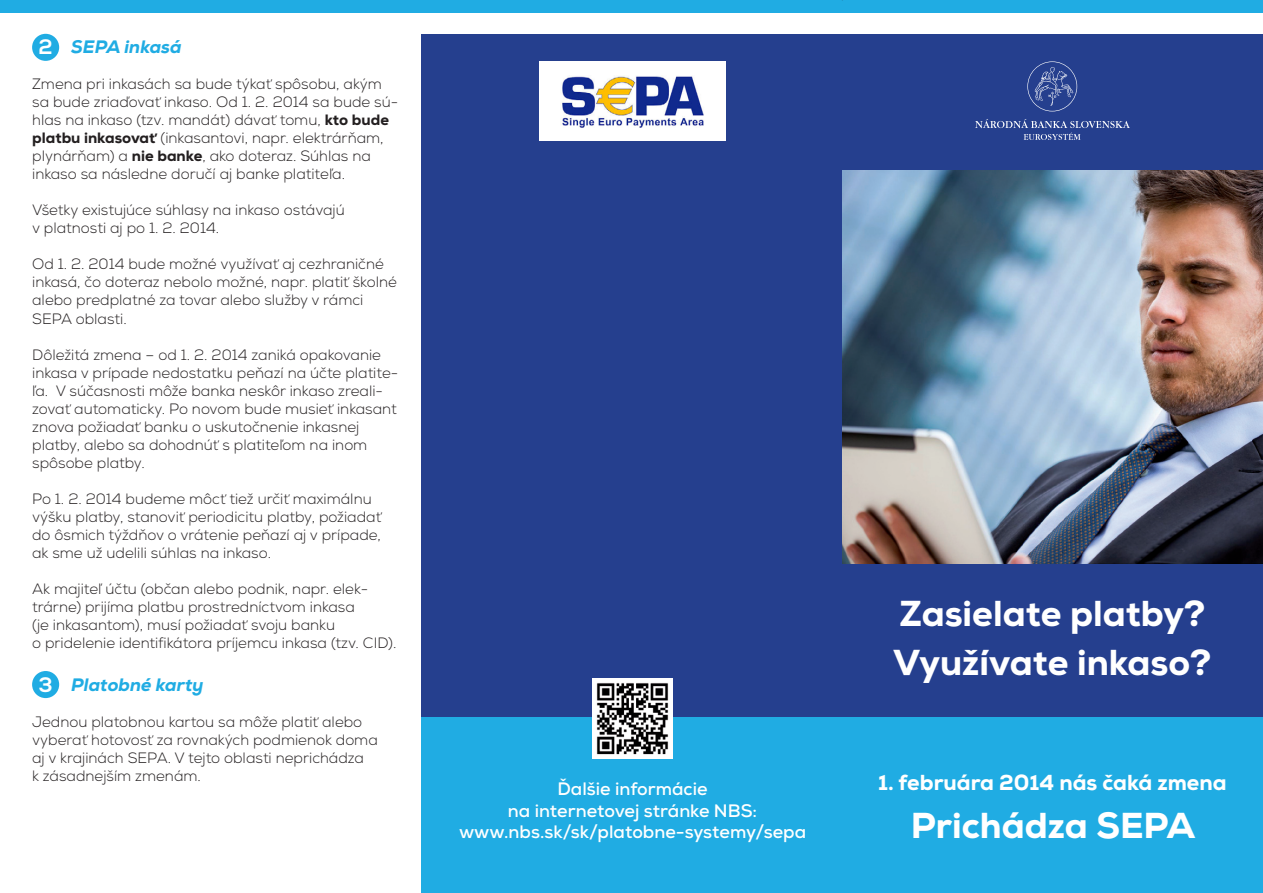
<style>
.page{position:relative;width:1263px;height:893px;background:#fff}
.page>*{position:absolute;margin:0;border:0;box-sizing:border-box;transform-origin:0 0}
.t1{font:800 36px/49.5px "Nexa";color:#fff}
.t2{font:800 21.75px "Nexa";color:#fff}
.t3{font:800 20.85px "Nexa";color:#fff}
.t4{font:700 18px/21.6px "Nexa";color:#fff;text-align:center}
.t5{font:italic 800 18px "Nexa";color:#20ace3}
.t6{font:300 15px/18px "Nexa";color:#231f20}
.s1{font-weight:800}
</style>
<div class="page">
<div style="left:32px;top:34px;width:27px;height:27px;background:#20ace3;border-radius:50%"></div>
<div style="left:32px;top:671px;width:27px;height:27px;background:#20ace3;border-radius:50%"></div>
<div style="left:421px;top:34px;width:842px;height:713px;background:#253f8e"></div>
<div style="left:421px;top:718px;width:842px;height:175px;background:#20ace3"></div>
<div style="left:0;top:0;width:1263px;height:13px;background:#20ace3"></div>
<img style="left:592px;top:678px;width:80px;height:80px">
<img style="left:842px;top:171px;width:421px;height:392px">
<svg style="left:975px;top:119px;width:155px;height:21px"></svg>
<svg style="left:1027px;top:61px;width:50px;height:50px"></svg>
<div style="left:539px;top:61px;width:187px;height:79px;background:#fff"></div>
<img style="left:561px;top:75px;width:143px;height:53px">
<p class="t3" style="left:39px;top:34px;width:16px">2</p>
<p class="t5" style="left:71px;top:36px;width:112px">SEPA inkasá</p>
<p class="t6" style="left:32px;top:76px;width:368px">Zmena pri inkasách sa bude týkať spôsobu, akým sa bude zriaďovať inkaso. Od 1. 2. 2014 sa bude sú&shy;hlas na inkaso (tzv. mandát) dávať tomu, <span class="s1">kto bude platbu inkasovať</span> (inkasantovi, napr. elektrárňam, plynárňam) a <span class="s1">nie banke</span>, ako doteraz. Súhlas na inkaso sa následne doručí aj banke platiteľa.</p>
<p class="t6" style="left:32px;top:202px;width:314px">Všetky existujúce súhlasy na inkaso ostávajú v platnosti aj po 1. 2. 2014.</p>
<p class="t6" style="left:32px;top:256px;width:366px">Od 1. 2. 2014 bude možné využívať aj cezhraničné inkasá, čo doteraz nebolo možné, napr. platiť školné alebo predplatné za tovar alebo služby v rámci SEPA oblasti.</p>
<p class="t6" style="left:32px;top:346px;width:368px">Dôležitá zmena – od 1. 2. 2014 zaniká opakovanie inkasa v prípade nedostatku peňazí na účte platite&shy;ľa. V súčasnosti môže banka neskôr inkaso zreali&shy;zovať automaticky. Po novom bude musieť inkasant znova požiadať banku o uskutočnenie inkasnej platby, alebo sa dohodnúť s platiteľom na inom spôsobe platby.</p>
<p class="t6" style="left:32px;top:490px;width:351px">Po 1. 2. 2014 budeme môcť tiež určiť maximálnu výšku platby, stanoviť periodicitu platby, požiadať do ôsmich týždňov o vrátenie peňazí aj v prípade, ak sme už udelili súhlas na inkaso.</p>
<p class="t6" style="left:32px;top:580px;width:366px">Ak majiteľ účtu (občan alebo podnik, napr. elek&shy;trárne) prijíma platbu prostredníctvom inkasa<br>(je inkasantom), musí požiadať svoju banku<br>o pridelenie identifikátora príjemcu inkasa (tzv. CID).</p>
<p class="t5" style="left:71px;top:673px;width:134px">Platobné karty</p>
<p class="t6" style="left:32px;top:713px;width:347px">Jednou platobnou kartou sa môže platiť alebo vyberať hotovosť za rovnakých podmienok doma aj v krajinách SEPA. V tejto oblasti neprichádza<br>k zásadnejším zmenám.</p>
<p class="t3" style="left:39px;top:672px;width:16px">3</p>
<p class="t4" style="left:459px;top:778px;width:349px">Ďalšie informácie<br>na internetovej stránke NBS: www.nbs.sk/sk/platobne-systemy/sepa</p>
<p class="t1" style="left:893px;top:588px;width:319px">Zasielate platby?<br>Využívate inkaso?</p>
<p class="t2" style="left:878px;top:768px;width:350px">1. februára 2014 nás čaká zmena</p>
<p class="t1" style="left:911px;top:800px;width:286px">Prichádza SEPA</p>
</div>
